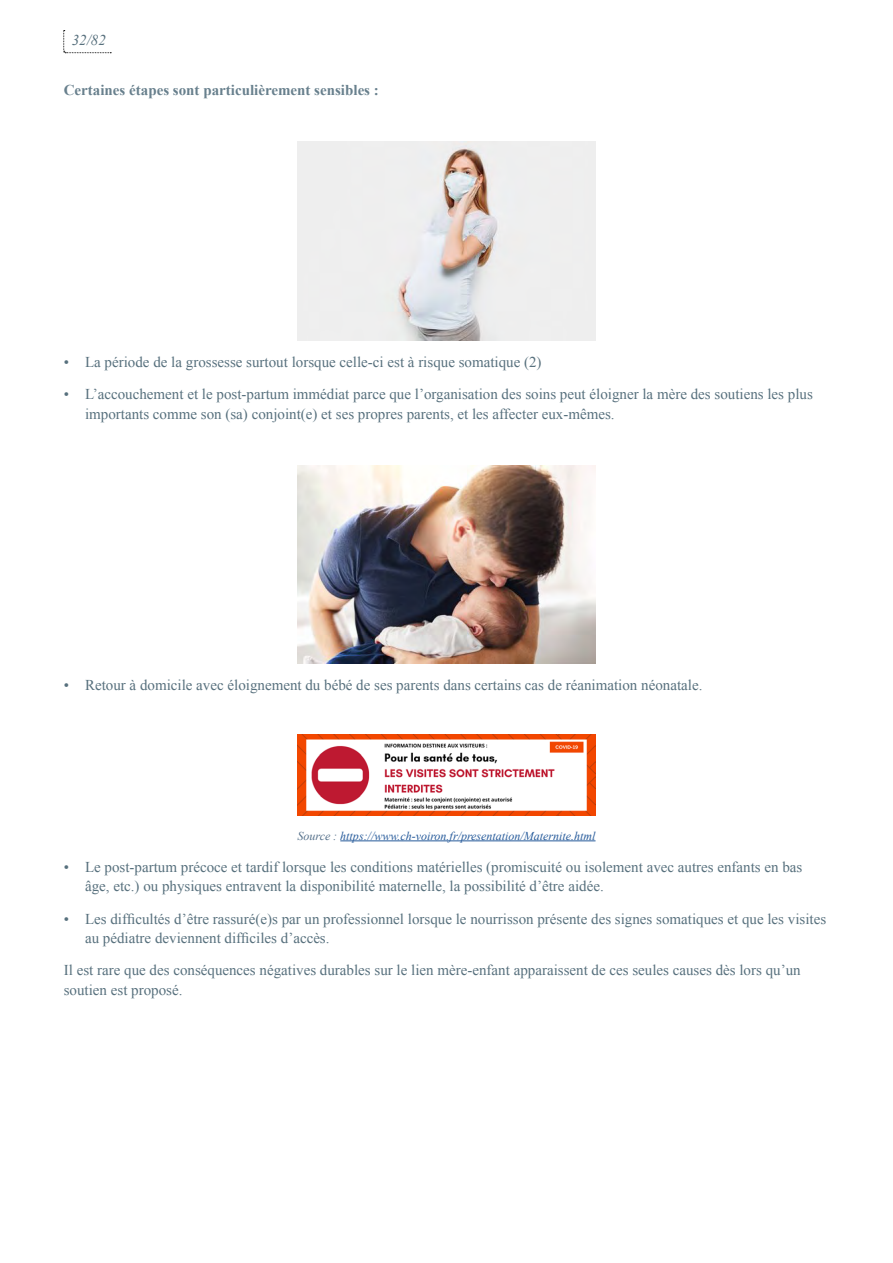
<style>
.page{position:relative;width:893px;height:1263px;background:#fff}
.page>*{position:absolute;margin:0;border:0;box-sizing:border-box;transform-origin:0 0}
.t1{font:15px/19.5px "Times New Roman";color:#57707d}
.t2{font:700 15px "Times New Roman";color:#68808d}
.t3{font:italic 15px "Times New Roman";color:#57707d}
.t4{font:italic 12px "Times New Roman";color:#275b9b}
.s1{color:#56718b}
</style>
<div class="page">
<svg style="left:63px;top:30px;width:48px;height:23px"></svg>
<hr style="left:340px;top:840px;width:255px;height:1px;background:#275b9b">
<img style="left:298px;top:142px;width:297px;height:198px">
<img style="left:298px;top:465px;width:297px;height:199px">
<img style="left:298px;top:734px;width:297px;height:81px">
<p class="t3" style="left:72px;top:30px;width:36px">32/82</p>
<p class="t2" style="left:64px;top:80px;width:317px">Certaines étapes sont particulièrement sensibles :</p>
<p class="t1" style="left:64px;top:352px;width:479px">• La période de la grossesse surtout lorsque celle-ci est à risque somatique (2)</p>
<p class="t1" style="left:85px;top:384px;width:729px;text-indent:-21px">• L’accouchement et le post-partum immédiat parce que l’organisation des soins peut éloigner la mère des soutiens les plus importants comme son (sa) conjoint(e) et ses propres parents, et les affecter eux-mêmes.</p>
<p class="t1" style="left:64px;top:675px;width:640px">• Retour à domicile avec éloignement du bébé de ses parents dans certains cas de réanimation néonatale.</p>
<p class="t4" style="left:297px;top:827px;width:300px"><span class="s1">Source :</span> https://www.ch-voiron.fr/presentation/Maternite.html</p>
<p class="t1" style="left:85px;top:857px;width:719px;text-indent:-21px">• Le post-partum précoce et tardif lorsque les conditions matérielles (promiscuité ou isolement avec autres enfants en bas âge, etc.) ou physiques entravent la disponibilité maternelle, la possibilité d’être aidée.</p>
<p class="t1" style="left:85px;top:908px;width:743px;text-indent:-21px">• Les difficultés d’être rassuré(e)s par un professionnel lorsque le nourrisson présente des signes somatiques et que les visites au pédiatre deviennent difficiles d’accès.</p>
<p class="t1" style="left:64px;top:960px;width:738px">Il est rare que des conséquences négatives durables sur le lien mère-enfant apparaissent de ces seules causes dès lors qu’un soutien est proposé.</p>
</div>
